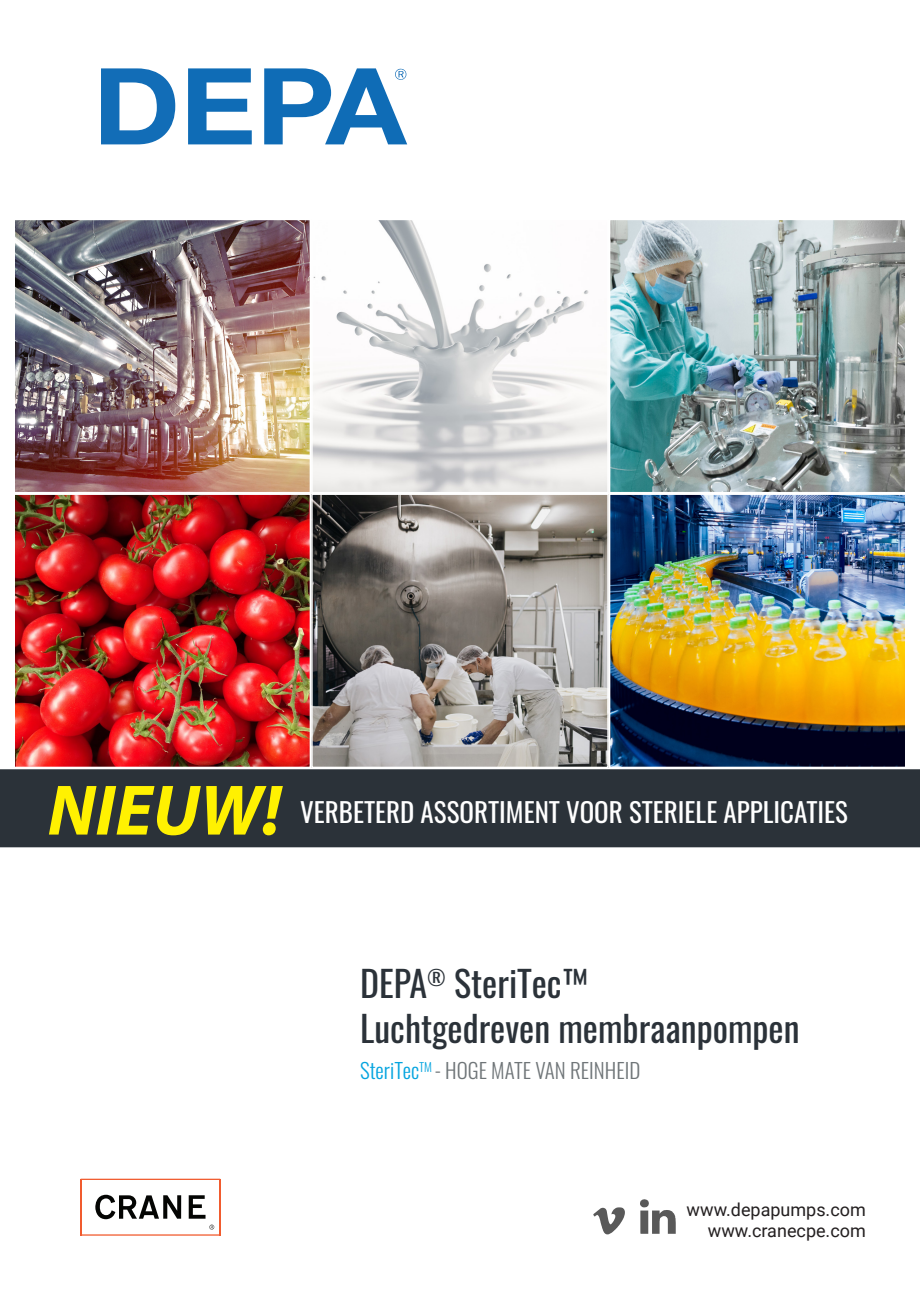
<style>
.page{position:relative;width:920px;height:1290px;background:#fff}
.page>*{position:absolute;margin:0;border:0;box-sizing:border-box;transform-origin:0 0}
.t1{font:italic 700 72px "Myriad Pro";color:#fff101}
.t2{font:36px "Oswald";color:#2b3239}
.t3{font:27px "Oswald";color:#fff}
.t4{font:300 21px "Oswald";color:#6f7578}
.t5{font:18px "Roboto";color:#231f20}
.s1{color:#04a4df}
</style>
<div class="page">
<svg style="left:593px;top:1207px;width:32px;height:27px"></svg>
<svg style="left:640px;top:1199px;width:36px;height:35px"></svg>
<svg style="left:189px;top:1195px;width:17px;height:24px"></svg>
<svg style="left:95px;top:1195px;width:86px;height:24px"></svg>
<hr style="left:82px;top:1234px;width:138px;height:2px;background:#f15b2e">
<hr style="left:219px;top:1179px;width:1px;height:57px;background:#f15b2e">
<hr style="left:81px;top:1179px;width:139px;height:1px;background:#f15b2e">
<hr style="left:81px;top:1179px;width:1px;height:57px;background:#f15b2e">
<svg style="left:209px;top:1225px;width:5px;height:4px"></svg>
<div style="left:0;top:769px;width:920px;height:78px;background:#2b3239"></div>
<svg style="left:101px;top:68px;width:74px;height:76px"></svg>
<svg style="left:188px;top:68px;width:64px;height:76px"></svg>
<svg style="left:264px;top:68px;width:143px;height:76px"></svg>
<img style="left:17px;top:222px;width:291px;height:543px">
<div style="left:14px;top:219px;width:297px;height:274px;border:2px solid #fff"></div>
<div style="left:14px;top:493px;width:297px;height:275px;border:2px solid #fff"></div>
<img style="left:314px;top:222px;width:292px;height:543px">
<div style="left:311px;top:219px;width:298px;height:274px;border:2px solid #fff"></div>
<div style="left:311px;top:493px;width:298px;height:275px;border:2px solid #fff"></div>
<img style="left:612px;top:222px;width:291px;height:543px">
<div style="left:609px;top:219px;width:297px;height:274px;border:2px solid #fff"></div>
<div style="left:609px;top:493px;width:297px;height:275px;border:2px solid #fff"></div>
<p class="t1" style="left:48px;top:770px;width:235px">NIEUW!</p>
<p class="t3" style="left:300px;top:788px;width:549px">VERBETERD ASSORTIMENT VOOR STERIELE APPLICATIES</p>
<p class="t2" style="left:360px;top:952px;width:230px">DEPA<sup>®</sup> SteriTec™</p>
<p class="t2" style="left:360px;top:997px;width:441px">Luchtgedreven membraanpompen</p>
<p class="t4" style="left:360px;top:1052px;width:282px"><span class="s1">SteriTec</span><sup>TM</sup> - HOGE MATE VAN REINHEID</p>
<p class="t5" style="left:687px;top:1197px;width:181px">www.depapumps.com</p>
<p class="t5" style="left:708px;top:1218px;width:159px">www.cranecpe.com</p>
</div>
